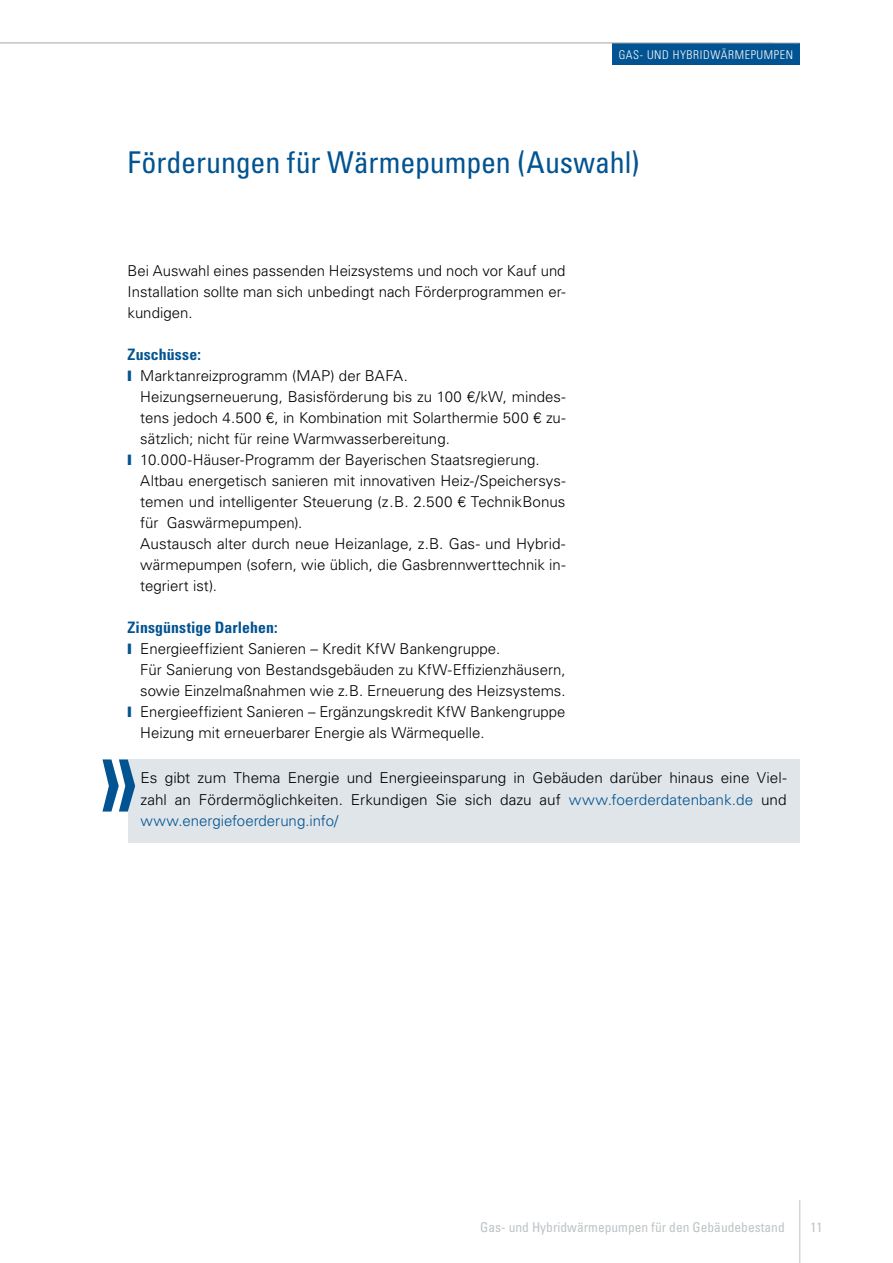
<style>
.page{position:relative;width:893px;height:1263px;background:#fff}
.page>*{position:absolute;margin:0;border:0;box-sizing:border-box;transform-origin:0 0}
.t1{font:700 135px "Univers LT";color:#025391;scale:.5 1}
.t2{font:condensed 30px "Univers LT";letter-spacing:-.005em;color:#025391}
.t3{font:700 condensed 15.75px "Univers LT";letter-spacing:.01em;color:#025391}
.t4{font:300 15px/21px "Univers LT";color:#000}
.t5{font:300 15px "Univers LT";color:#025391}
.t6{font:condensed 13.5px "Univers LT";color:#bec3c6}
.t7{font:300 condensed 12px "Univers LT";letter-spacing:.05em;color:#fff}
.s1{color:#025391}
</style>
<div class="page">
<div style="left:612px;top:43px;width:187px;height:21px;background:#025391"></div>
<hr style="left:0;top:43px;width:799px;height:1px;background:#bec3c6">
<hr style="left:799px;top:1200px;width:1px;height:63px;background:#bec3c6">
<div style="left:128px;top:759px;width:671px;height:84px;background:#dfe5e9"></div>
<p class="t7" style="left:619px;top:47px;width:176px">GAS- UND HYBRIDWÄRMEPUMPEN</p>
<h2 class="t2" style="left:128px;top:143px;width:513px">Förderungen für Wärmepumpen (Auswahl)</h2>
<p class="t4" style="left:128px;top:260px;width:439px;text-align:justify">Bei Auswahl eines passenden Heizsystems und noch vor Kauf und Installation sollte man sich unbedingt nach Förderprogrammen er&shy;kundigen.</p>
<p class="t3" style="left:128px;top:345px;width:75px">Zuschüsse:</p>
<p class="t4" style="left:140px;top:365px;width:427px">Marktanreizprogramm (MAP) der BAFA.<br>Heizungserneuerung, Basisförderung bis zu 100 €/kW, mindes&shy;tens jedoch 4.500 €, in Kombination mit Solarthermie 500 € zu&shy;sätzlich; nicht für reine Warmwasserbereitung.<br>10.000-Häuser-Programm der Bayerischen Staatsregierung.<br>Altbau energetisch sanieren mit innovativen Heiz-/Speichersys&shy;temen und intelligenter Steuerung (z.B. 2.500 € TechnikBonus für Gaswärmepumpen).<br>Austausch alter durch neue Heizanlage, z.B. Gas- und Hybrid&shy;wärmepumpen (sofern, wie üblich, die Gasbrennwerttechnik in&shy;tegriert ist).</p>
<p class="t3" style="left:128px;top:618px;width:152px">Zinsgünstige Darlehen:</p>
<p class="t4" style="left:140px;top:638px;width:427px">Energieeffizient Sanieren – Kredit KfW Bankengruppe.<br>Für Sanierung von Bestandsgebäuden zu KfW-Effizienzhäusern, sowie Einzelmaßnahmen wie z.B. Erneuerung des Heizsystems.<br>Energieeffizient Sanieren – Ergänzungskredit KfW Bankengruppe Heizung mit erneuerbarer Energie als Wärmequelle.</p>
<p class="t4" style="left:141px;top:768px;width:648px">Es gibt zum Thema Energie und Energieeinsparung in Gebäuden darüber hinaus eine Viel&shy;zahl an Fördermöglichkeiten. Erkundigen Sie sich dazu auf <span class="s1">www.foerderdatenbank.de</span> und</p>
<h1 class="t1" style="left:100px;top:692px;width:77px">»</h1>
<p class="t5" style="left:141px;top:811px;width:199px">www.energiefoerderung.info/</p>
<p class="t6" style="left:480px;top:1218px;width:306px">Gas- und Hybridwärmepumpen für den Gebäudebestand</p>
<p class="t6" style="left:810px;top:1218px;width:13px">11</p>
</div>
